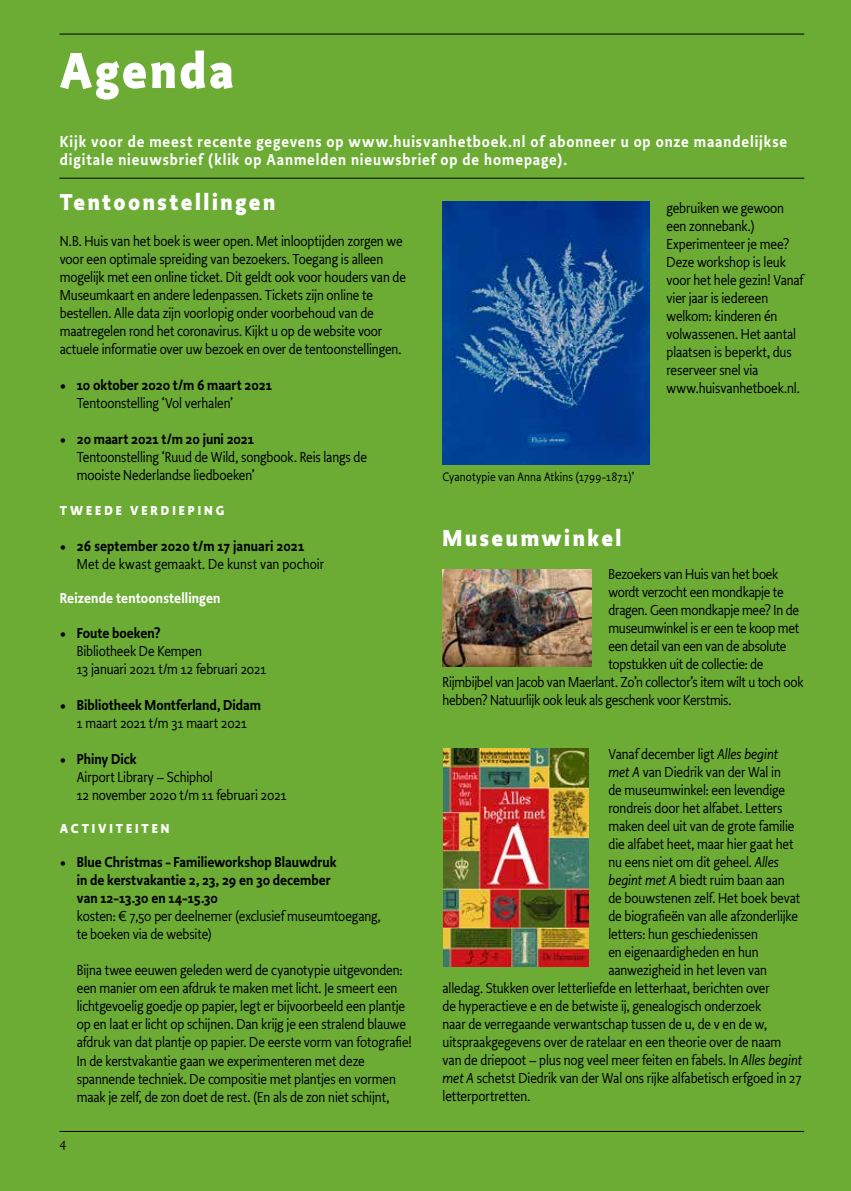
<style>
.page{position:relative;width:851px;height:1191px;background:#fff}
.page>*{position:absolute;margin:0;border:0;box-sizing:border-box;transform-origin:0 0}
.t1{font:700 52.5px "Productus";letter-spacing:.05em;color:#fff}
.t2{font:700 24px "Productus";letter-spacing:.105em;color:#fff}
.t3{font:600 16.5px/18px "Productus";letter-spacing:.055em;color:#fff}
.t4{font:15.75px "Trinite No 2 Rom Wid";color:#000}
.t5{font:15px/18px "Productus";letter-spacing:-.005em;color:#000}
.t6{font:600 15px/18px "Productus";color:#000;text-align:center}
.t7{font:600 15px "Productus";letter-spacing:.01em;color:#fff}
.t8{font:700 13.5px "Productus";letter-spacing:.215em;color:#fff}
.t9{font:12.75px "Productus";letter-spacing:.01em;color:#000}
.s1{font-weight:700}
.s2{font-weight:600}
.s3{font-weight:400}
.s4{font-style:italic}
</style>
<div class="page">
<div style="left:0;top:0;width:850px;height:1191px;background:#6cac34"></div>
<hr style="left:60px;top:34px;width:744px;height:1px;background:#000">
<hr style="left:60px;top:1131px;width:744px;height:1px;background:#000">
<hr style="left:60px;top:178px;width:744px;height:1px;background:#000">
<img style="left:442px;top:570px;width:149px;height:96px">
<img style="left:442px;top:201px;width:207px;height:264px">
<img style="left:443px;top:748px;width:145px;height:218px">
<h1 class="t1" style="left:60px;top:36px;width:176px">Agenda</h1>
<p class="t3" style="left:60px;top:133px;width:728px">Kijk voor de meest recente gegevens op www.huisvanhetboek.nl of abonneer u op onze maandelijkse digitale nieuwsbrief (klik op Aanmelden nieuwsbrief op de homepage).</p>
<h2 class="t2" style="left:60px;top:186px;width:217px">Tentoonstellingen</h2>
<p class="t5" style="left:60px;top:232px;width:348px">N.B. Huis van het boek is weer open. Met inlooptijden zorgen we voor een optimale spreiding van bezoekers. Toegang is alleen mogelijk met een online ticket. Dit geldt ook voor houders van de Museumkaart en andere ledenpassen. Tickets zijn online te bestellen. Alle data zijn voorlopig onder voorbehoud van de maatregelen rond het coronavirus. Kijkt u op de website voor actuele informatie over uw bezoek en over de tentoonstellingen.</p>
<p class="t5" style="left:77px;top:376px;width:197px;text-indent:-17px"><span class="s1">•</span> <span class="s2">10 oktober 2020 t/m 6 maart 2021<br></span>Tentoonstelling ‘Vol verhalen’</p>
<p class="t5" style="left:77px;top:430px;width:292px;text-indent:-17px"><span class="s1">•</span> <span class="s2">20 maart 2021 t/m 20 juni 2021<br></span>Tentoonstelling ‘Ruud de Wild, songbook. Reis langs de mooiste Nederlandse liedboeken’</p>
<p class="t8" style="left:60px;top:501px;width:166px">TWEEDE VERDIEPING</p>
<p class="t5" style="left:77px;top:537px;width:249px;text-indent:-17px"><span class="s1">•</span> <span class="s2">26 september 2020 t/m 17 januari 2021<br></span>Met de kwast gemaakt. De kunst van pochoir</p>
<p class="t7" style="left:60px;top:589px;width:162px">Reizende tentoonstellingen</p>
<p class="t5" style="left:77px;top:624px;width:191px;text-indent:-17px"><span class="s1">•</span> <span class="s2">Foute boeken?<br></span>Bibliotheek De Kempen<br>13 januari 2021 t/m 12 februari 2021</p>
<p class="t6" style="left:60px;top:696px;width:203px"><span class="s1">•</span> Bibliotheek Montferland, Didam<br><span class="s3">1 maart 2021 t/m 31 maart 2021</span></p>
<p class="t5" style="left:77px;top:750px;width:211px;text-indent:-17px"><span class="s1">•</span> <span class="s2">Phiny Dick<br></span>Airport Library – Schiphol<br>12 november 2020 t/m 11 februari 2021</p>
<p class="t8" style="left:60px;top:819px;width:111px">ACTIVITEITEN</p>
<p class="t6" style="left:77px;top:853px;width:261px;text-align:left;text-indent:-17px"><span class="s1">•</span> Blue Christmas - Familieworkshop Blauwdruk in de kerstvakantie 2, 23, 29 en 30 december van 12-13.30 en 14-15.30</p>
<p class="t5" style="left:77px;top:907px;width:305px">kosten: € 7,50 per deelnemer (exclusief museumtoegang, te boeken via de website)</p>
<p class="t5" style="left:77px;top:961px;width:336px">Bijna twee eeuwen geleden werd de cyanotypie uitgevonden: een manier om een afdruk te maken met licht. Je smeert een lichtgevoelig goedje op papier, legt er bijvoorbeeld een plantje op en laat er licht op schijnen. Dan krijg je een stralend blauwe afdruk van dat plantje op papier. De eerste vorm van fotografie!<br>In de kerstvakantie gaan we experimenteren met deze spannende techniek. De compositie met plantjes en vormen maak je zelf, de zon doet de rest. (En als de zon niet schijnt,</p>
<p class="t5" style="left:666px;top:199px;width:138px">gebruiken we gewoon een zonnebank.)<br>Experimenteer je mee?<br>Deze workshop is leuk voor het hele gezin! Vanaf vier jaar is iedereen welkom: kinderen én volwassenen. Het aantal plaatsen is beperkt, dus reserveer snel via www.huisvanhetboek.nl.</p>
<p class="t9" style="left:442px;top:469px;width:193px">Cyanotypie van Anna Atkins (1799-1871)’</p>
<h2 class="t2" style="left:442px;top:522px;width:180px">Museumwinkel</h2>
<p class="t5" style="left:608px;top:565px;width:171px">Bezoekers van Huis van het boek</p>
<p class="t5" style="left:608px;top:583px;width:177px">wordt verzocht een mondkapje te</p>
<p class="t5" style="left:608px;top:601px;width:192px">dragen. Geen mondkapje mee? In de</p>
<p class="t5" style="left:608px;top:619px;width:192px">museumwinkel is er een te koop met</p>
<p class="t5" style="left:608px;top:637px;width:179px">een detail van een van de absolute</p>
<p class="t5" style="left:608px;top:655px;width:156px">topstukken uit de collectie: de</p>
<p class="t5" style="left:442px;top:673px;width:362px">Rijmbijbel van Jacob van Maerlant. Zo’n collector’s item wilt u toch ook</p>
<p class="t5" style="left:442px;top:691px;width:290px">hebben? Natuurlijk ook leuk als geschenk voor Kerstmis.</p>
<p class="t5" style="left:608px;top:745px;width:171px">Vanaf december ligt <span class="s4">Alles begint</span></p>
<p class="t5" style="left:608px;top:763px;width:174px"><span class="s4">met A</span> van Diedrik van der Wal in</p>
<p class="t5" style="left:608px;top:781px;width:178px">de museumwinkel: een levendige</p>
<p class="t5" style="left:608px;top:799px;width:175px">rondreis door het alfabet. Letters</p>
<p class="t5" style="left:608px;top:817px;width:187px">maken deel uit van de grote familie</p>
<p class="t5" style="left:608px;top:835px;width:186px">die alfabet heet, maar hier gaat het</p>
<p class="t5" style="left:608px;top:853px;width:172px">nu eens niet om dit geheel. <span class="s4">Alles</span></p>
<p class="t5" style="left:608px;top:871px;width:178px"><span class="s4">begint met A</span> biedt ruim baan aan</p>
<p class="t5" style="left:608px;top:889px;width:193px">de bouwstenen zelf. Het boek bevat</p>
<p class="t5" style="left:608px;top:907px;width:191px">de biografieën van alle afzonderlijke</p>
<p class="t5" style="left:608px;top:925px;width:151px">letters: hun geschiedenissen</p>
<p class="t5" style="left:608px;top:943px;width:152px">en eigenaardigheden en hun</p>
<p class="t5" style="left:608px;top:961px;width:160px">aanwezigheid in het leven van</p>
<p class="t5" style="left:442px;top:979px;width:328px">alledag. Stukken over letterliefde en letterhaat, berichten over</p>
<p class="t5" style="left:442px;top:997px;width:320px">de hyperactieve e en de betwiste ij, genealogisch onderzoek</p>
<p class="t5" style="left:442px;top:1015px;width:326px">naar de verregaande verwantschap tussen de u, de v en de w,</p>
<p class="t5" style="left:442px;top:1033px;width:340px">uitspraakgegevens over de ratelaar en een theorie over de naam</p>
<p class="t5" style="left:442px;top:1051px;width:361px">van de driepoot – plus nog veel meer feiten en fabels. In <span class="s4">Alles begint</span></p>
<p class="t5" style="left:442px;top:1069px;width:361px"><span class="s4">met A</span> schetst Diedrik van der Wal ons rijke alfabetisch erfgoed in 27</p>
<p class="t5" style="left:442px;top:1087px;width:89px">letterportretten.</p>
<p class="t4" style="left:60px;top:1135px;width:8px">4</p>
</div>
